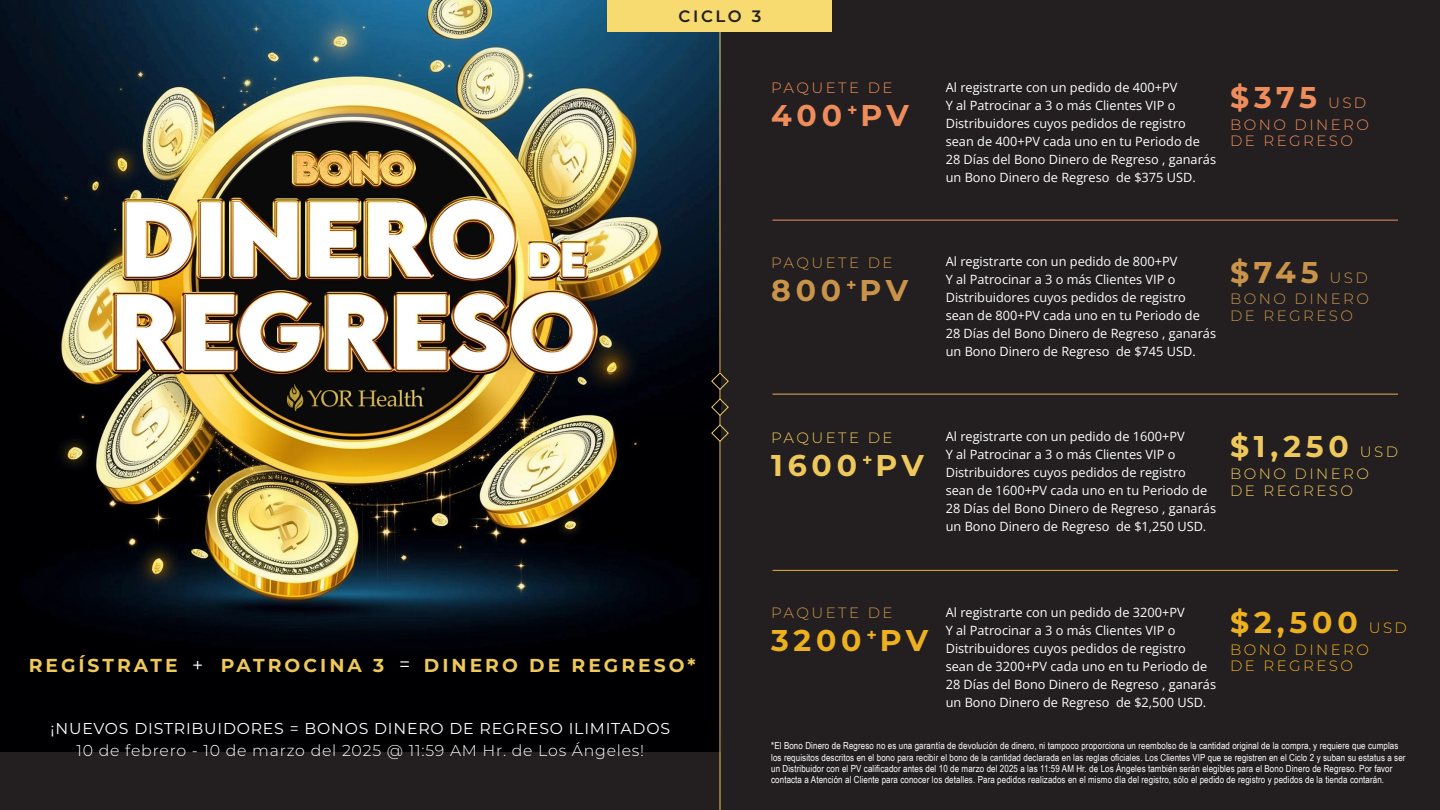
<style>
.page{position:relative;width:1440px;height:810px;background:#231f20}
.page>*{position:absolute;margin:0;border:0;box-sizing:border-box;transform-origin:0 0}
.t1{font:700 30px "Montserrat";letter-spacing:.16em;color:#eec85b}
.t2{font:700 30px "Montserrat";letter-spacing:.16em;color:#edb01f}
.t3{font:700 30px "Montserrat";letter-spacing:.15em;color:#ee8d5b}
.t4{font:700 30px "Montserrat";letter-spacing:.16em;color:#c9944a}
.t5{font:19.5px "Montserrat";color:#fff}
.t6{font:700 18.75px "Montserrat";letter-spacing:.16em;color:#eec85b}
.t7{font:600 16.5px "Montserrat";letter-spacing:.16em;color:#231f20}
.t8{font:15.75px/22.5px "Montserrat";letter-spacing:.05em;color:#fff;text-align:center}
.t9{font:300 15px/16.5px "Montserrat";letter-spacing:.16em;color:#c9944a}
.t10{font:300 15px/16.5px "Montserrat";letter-spacing:.16em;color:#ee8d5b}
.t11{font:300 15px/16.5px "Montserrat";letter-spacing:.16em;color:#eec85b}
.t12{font:300 15px/16.5px "Montserrat";letter-spacing:.16em;color:#edb01f}
.t13{font:12.75px/18px "Open Sans";color:#fff}
.t14{font:9.75px/11.2px "Arial Narrow";letter-spacing:.01em;color:#fff}
.s1{font-weight:300;font-size:15px}
.s2{font-weight:300}
</style>
<div class="page">
<img style="left:0;top:0;width:720px;height:751px">
<svg style="left:711px;top:372px;width:18px;height:70px"></svg>
<hr style="left:720px;top:441px;width:1px;height:369px;background:#eec85b">
<hr style="left:720px;top:0;width:1px;height:373px;background:#eec85b">
<div style="left:608px;top:0;width:224px;height:31px;background:#f7db70"></div>
<hr style="left:772px;top:220px;width:626px;height:1px;background:#ee8d5b">
<hr style="left:772px;top:394px;width:626px;height:1px;background:#eeaa5b">
<hr style="left:772px;top:570px;width:626px;height:1px;background:#edb01f">
<p class="t7" style="left:678px;top:4px;width:84px">CICLO 3</p>
<p class="t10" style="left:771px;top:79px;width:123px">PAQUETE DE</p>
<p class="t3" style="left:771px;top:94px;width:139px">400<sup>+</sup>PV</p>
<p class="t9" style="left:771px;top:254px;width:123px">PAQUETE DE</p>
<p class="t4" style="left:771px;top:269px;width:138px">800<sup>+</sup>PV</p>
<p class="t13" style="left:946px;top:78px;width:272px">Al registrarte con un pedido de 400+PV<br>Y al Patrocinar a 3 o más Clientes VIP o Distribuidores cuyos pedidos de registro sean de 400+PV cada uno en tu Periodo de 28 Días del Bono Dinero de Regreso , ganarás un Bono Dinero de Regreso de $375 USD.</p>
<p class="t3" style="left:1230px;top:76px;width:138px">$375 <span class="s1">USD</span></p>
<p class="t10" style="left:1230px;top:115px;width:140px">BONO DINERO<br>DE REGRESO</p>
<p class="t13" style="left:946px;top:252px;width:272px">Al registrarte con un pedido de 800+PV<br>Y al Patrocinar a 3 o más Clientes VIP o Distribuidores cuyos pedidos de registro sean de 800+PV cada uno en tu Periodo de 28 Días del Bono Dinero de Regreso , ganarás un Bono Dinero de Regreso de $745 USD.</p>
<p class="t4" style="left:1230px;top:250px;width:139px">$745 <span class="s1">USD</span></p>
<p class="t9" style="left:1230px;top:290px;width:140px">BONO DINERO<br>DE REGRESO</p>
<p class="t11" style="left:771px;top:429px;width:123px">PAQUETE DE</p>
<p class="t1" style="left:771px;top:443px;width:154px">1600<sup>+</sup>PV</p>
<p class="t13" style="left:946px;top:427px;width:272px">Al registrarte con un pedido de 1600+PV<br>Y al Patrocinar a 3 o más Clientes VIP o Distribuidores cuyos pedidos de registro sean de 1600+PV cada uno en tu Periodo de 28 Días del Bono Dinero de Regreso , ganarás un Bono Dinero de Regreso de $1,250 USD.</p>
<p class="t1" style="left:1230px;top:425px;width:169px">$1,250 <span class="s1">USD</span></p>
<p class="t11" style="left:1230px;top:465px;width:140px">BONO DINERO<br>DE REGRESO</p>
<p class="t6" style="left:29px;top:652px;width:150px">REGÍSTRATE</p>
<p class="t5" style="left:192px;top:652px;width:13px">+</p>
<p class="t6" style="left:221px;top:652px;width:165px">PATROCINA 3</p>
<p class="t5" style="left:399px;top:651px;width:13px">=</p>
<p class="t6" style="left:424px;top:652px;width:273px">DINERO DE REGRESO*</p>
<p class="t8" style="left:51px;top:717px;width:621px">¡NUEVOS DISTRIBUIDORES = BONOS DINERO DE REGRESO ILIMITADOS<br><span class="s2">10 de febrero - 10 de marzo del 2025 @ 11:59 AM Hr. de Los Ángeles!</span></p>
<p class="t9" style="left:771px;top:604px;width:123px">PAQUETE DE</p>
<p class="t2" style="left:771px;top:619px;width:159px">3200<sup>+</sup>PV</p>
<p class="t13" style="left:946px;top:603px;width:272px">Al registrarte con un pedido de 3200+PV<br>Y al Patrocinar a 3 o más Clientes VIP o Distribuidores cuyos pedidos de registro sean de 3200+PV cada uno en tu Periodo de 28 Días del Bono Dinero de Regreso , ganarás un Bono Dinero de Regreso de $2,500 USD.</p>
<p class="t2" style="left:1230px;top:601px;width:178px">$2,500 <span class="s1">USD</span></p>
<p class="t12" style="left:1230px;top:640px;width:140px">BONO DINERO<br>DE REGRESO</p>
<p class="t14" style="left:771px;top:740px;width:636px">*El Bono Dinero de Regreso no es una garantía de devolución de dinero, ni tampoco proporciona un reembolso de la cantidad original de la compra, y requiere que cumplas los requisitos descritos en el bono para recibir el bono de la cantidad declarada en las reglas oficiales. Los Clientes VIP que se registren en el Ciclo 2 y suban su estatus a ser un Distribuidor con el PV calificador antes del 10 de marzo del 2025 a las 11:59 AM Hr. de Los Ángeles también serán elegibles para el Bono Dinero de Regreso. Por favor contacta a Atención al Cliente para conocer los detalles. Para pedidos realizados en el mismo día del registro, sólo el pedido de registro y pedidos de la tienda contarán.</p>
</div>
